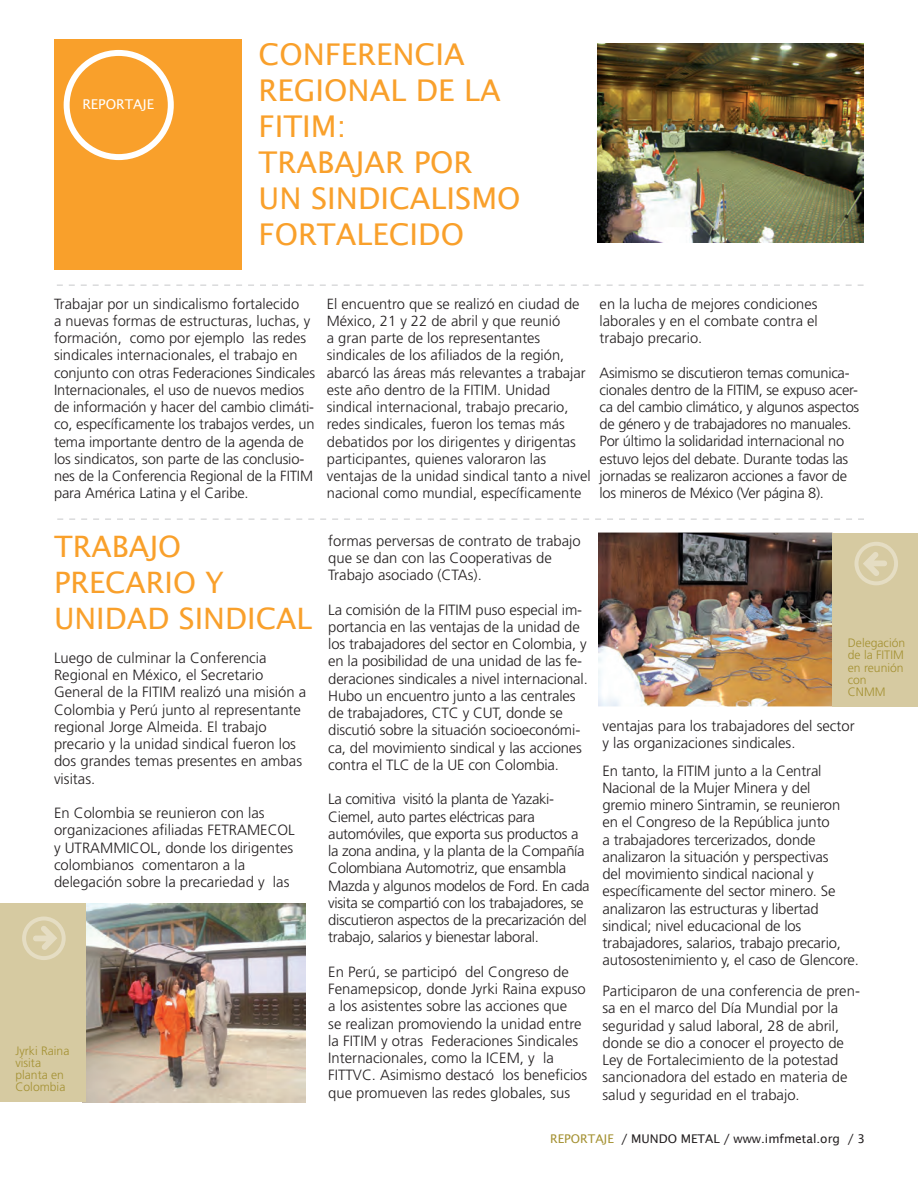
<style>
.page{position:relative;width:918px;height:1188px;background:#fff}
.page>*{position:absolute;margin:0;border:0;box-sizing:border-box;transform-origin:0 0}
.t1{font:30px/36px "Lucida Sans";color:#f9a02b}
.t2{font:29.55px/36px "Lucida Sans";color:#f9a02b}
.t3{font:300 14.85px/17.2px "Frutiger LT Std";letter-spacing:-.01em;color:#231f20}
.t4{font:300 14.7px/17.2px "Frutiger LT Std";color:#231f20}
.t5{font:300 14.7px/17.2px "Frutiger LT Std";letter-spacing:-.02em;color:#231f20}
.t6{font:13.5px "Lucida Sans";color:#fff}
.t7{font:300 12.15px/12.1px "Frutiger LT Std";color:#a49132}
.t8{font:12px "Lucida Sans";color:#231f20}
.s1{color:#a49132}
</style>
<div class="page">
<div style="left:55px;top:40px;width:187px;height:230px;background:#f9a02b"></div>
<div style="left:64px;top:50px;width:110px;height:110px;border:6px solid #fff;border-radius:50%"></div>
<svg style="left:57px;top:285px;width:807px;height:1px"></svg>
<svg style="left:57px;top:519px;width:807px;height:1px"></svg>
<img style="left:86px;top:904px;width:220px;height:198px">
<div style="left:0;top:904px;width:86px;height:198px;background:#d6caa1"></div>
<svg style="left:22px;top:917px;width:44px;height:43px"></svg>
<img style="left:598px;top:533px;width:234px;height:173px">
<div style="left:832px;top:533px;width:86px;height:173px;background:#d6caa1"></div>
<svg style="left:854px;top:542px;width:44px;height:43px"></svg>
<img style="left:598px;top:43px;width:266px;height:200px">
<p class="t6" style="left:82px;top:97px;width:73px">REPORTAJE</p>
<h1 class="t1" style="left:259px;top:36px;width:263px">CONFERENCIA<br>REGIONAL DE LA<br>FITIM:<br>TRABAJAR POR<br>UN SINDICALISMO<br>FORTALECIDO</h1>
<p class="t4" style="left:54px;top:295px;width:263px">Trabajar por un sindicalismo fortalecido<br>a nuevas formas de estructuras, luchas, y formación, como por ejemplo las redes sindicales internacionales, el trabajo en conjunto con otras Federaciones Sindicales Internacionales, el uso de nuevos medios de información y hacer del cambio climáti&shy;co, específicamente los trabajos verdes, un tema importante dentro de la agenda de los sindicatos, son parte de las conclusio&shy;nes de la Conferencia Regional de la FITIM para América Latina y el Caribe.</p>
<p class="t4" style="left:327px;top:295px;width:265px">El encuentro que se realizó en ciudad de México, 21 y 22 de abril y que reunió<br>a gran parte de los representantes sindicales de los afiliados de la región, abarcó las áreas más relevantes a trabajar este año dentro de la FITIM. Unidad sindical internacional, trabajo precario, redes sindicales, fueron los temas más debatidos por los dirigentes y dirigentas participantes, quienes valoraron las ventajas de la unidad sindical tanto a nivel nacional como mundial, específicamente</p>
<p class="t4" style="left:600px;top:295px;width:220px;text-align:justify">en la lucha de mejores condiciones laborales y en el combate contra el trabajo precario.</p>
<p class="t5" style="left:600px;top:364px;width:261px">Asimismo se discutieron temas comunica&shy;cionales dentro de la FITIM, se expuso acer&shy;ca del cambio climático, y algunos aspectos de género y de trabajadores no manuales.<br>Por último la solidaridad internacional no estuvo lejos del debate. Durante todas las jornadas se realizaron acciones a favor de los mineros de México (Ver página 8).</p>
<h2 class="t2" style="left:54px;top:529px;width:260px">TRABAJO<br>PRECARIO Y<br>UNIDAD SINDICAL</h2>
<p class="t3" style="left:54px;top:649px;width:254px">Luego de culminar la Conferencia Regional en México, el Secretario General de la FITIM realizó una misión a Colombia y Perú junto al representante regional Jorge Almeida. El trabajo precario y la unidad sindical fueron los dos grandes temas presentes en ambas visitas.</p>
<p class="t3" style="left:54px;top:805px;width:242px">En Colombia se reunieron con las organizaciones afiliadas FETRAMECOL y UTRAMMICOL, donde los dirigentes colombianos comentaron a la delegación sobre la precariedad y las</p>
<p class="t7" style="left:15px;top:1045px;width:55px">Jyrki Raina visita planta en<br>Colombia</p>
<p class="t3" style="left:328px;top:532px;width:254px">formas perversas de contrato de trabajo que se dan con las Cooperativas de<br>Trabajo asociado (CTAs).</p>
<p class="t3" style="left:328px;top:601px;width:261px">La comisión de la FITIM puso especial im&shy;portancia en las ventajas de la unidad de los trabajadores del sector en Colombia, y en la posibilidad de una unidad de las fe&shy;deraciones sindicales a nivel internacional.<br>Hubo un encuentro junto a las centrales de trabajadores, CTC y CUT, donde se discutió sobre la situación socioeconómi&shy;ca, del movimiento sindical y las acciones contra el TLC de la UE con Colombia.</p>
<p class="t3" style="left:328px;top:791px;width:263px">La comitiva visitó la planta de Yazaki-Ciemel, auto partes eléctricas para automóviles, que exporta sus productos a la zona andina, y la planta de la Compañía Colombiana Automotriz, que ensambla Mazda y algunos modelos de Ford. En cada visita se compartió con los trabajadores, se discutieron aspectos de la precarización del trabajo, salarios y bienestar laboral.</p>
<p class="t3" style="left:328px;top:963px;width:261px">En Perú, se participó del Congreso de Fenamepsicop, donde Jyrki Raina expuso a los asistentes sobre las acciones que<br>se realizan promoviendo la unidad entre la FITIM y otras Federaciones Sindicales Internacionales, como la ICEM, y la FITTVC. Asimismo destacó los beneficios que promueven las redes globales, sus</p>
<p class="t7" style="left:848px;top:637px;width:59px">Delegación de la FITIM en reunión con<br>CNMM</p>
<p class="t3" style="left:602px;top:717px;width:254px">ventajas para los trabajadores del sector y las organizaciones sindicales.</p>
<p class="t3" style="left:602px;top:762px;width:258px">En tanto, la FITIM junto a la Central Nacional de la Mujer Minera y del<br>gremio minero Sintramin, se reunieron en el Congreso de la República junto<br>a trabajadores tercerizados, donde analizaron la situación y perspectivas<br>del movimiento sindical nacional y específicamente del sector minero. Se analizaron las estructuras y libertad sindical; nivel educacional de los trabajadores, salarios, trabajo precario, autosostenimiento y, el caso de Glencore.</p>
<p class="t3" style="left:602px;top:983px;width:259px">Participaron de una conferencia de pren&shy;sa en el marco del Día Mundial por la seguridad y salud laboral, 28 de abril, donde se dio a conocer el proyecto de Ley de Fortalecimiento de la potestad sancionadora del estado en materia de salud y seguridad en el trabajo.</p>
<p class="t8" style="left:550px;top:1132px;width:316px"><span class="s1">REPORTAJE</span> / MUNDO METAL / WWW.IMFMETAL.ORG / 3</p>
</div>
